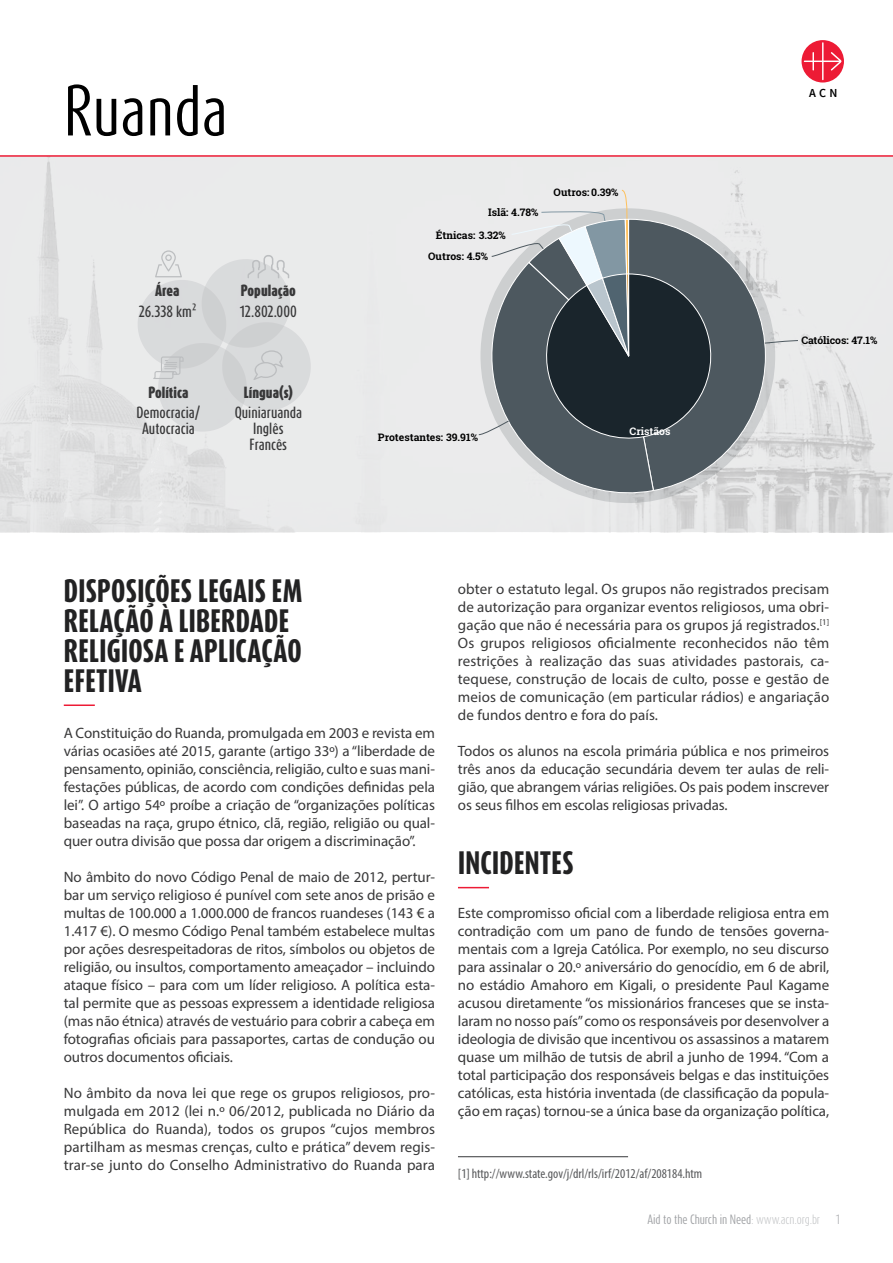
<style>
.page{position:relative;width:893px;height:1263px;background:#fff}
.page>*{position:absolute;margin:0;border:0;box-sizing:border-box;transform-origin:0 0}
.t1{font:60px "Dax Compact OT";color:#000}
.t2{font:800 27px/30px "Dax Compact OT";letter-spacing:.01em;color:#222223}
.t3{font:15px/18px "Myriad Pro";letter-spacing:-.005em;color:#383839;text-align:justify}
.t4{font:500 13.5px/16.2px "Dax Compact OT";color:#383839;text-align:center}
.t5{font:condensed 13.5px "Myriad Pro";color:#58595b}
.t6{font:900 13.5px "Dax Compact OT";letter-spacing:.005em;color:#383839}
.t7{font:600 12.3px "Source Sans Pro";color:#000}
.t8{font:11.25px "Dax Compact OT";letter-spacing:-.01em;color:#9fa1a4}
.t9{font:300 11.25px "Dax Compact OT";color:#9fa1a4}
.t10{font:700 10.5px "Roboto Slab";color:#000}
.t11{font:700 10.5px "Roboto Slab";color:#fff}
.s1{font-weight:300;color:#bcbec0}
</style>
<div class="page">
<img style="left:0;top:157px;width:893px;height:375px">
<hr style="left:0;top:155px;width:893px;height:2px;background:#ed1b35">
<svg style="left:132px;top:250px;width:184px;height:187px;background:#dddfdf"></svg>
<svg style="left:801px;top:40px;width:43px;height:43px"></svg>
<svg style="left:804px;top:42px;width:37px;height:38px"></svg>
<svg style="left:478px;top:240px;width:321px;height:196px;background:#e4e5e6"></svg>
<svg style="left:485px;top:189px;width:281px;height:304px;background:#777f84"></svg>
<hr style="left:64px;top:704px;width:31px;height:2px;background:#ed1b35">
<hr style="left:458px;top:887px;width:31px;height:1px;background:#ed1b35">
<hr style="left:458px;top:1156px;width:170px;height:1px;background:#58595b">
<h1 class="t1" style="left:64px;top:71px;width:165px">Ruanda</h1>
<p class="t6" style="left:155px;top:281px;width:26px">Área</p>
<p class="t4" style="left:139px;top:303px;width:59px">26.338 km²</p>
<p class="t6" style="left:241px;top:281px;width:57px">População</p>
<p class="t4" style="left:240px;top:303px;width:59px">12.802.000</p>
<p class="t6" style="left:148px;top:383px;width:41px">Política</p>
<p class="t6" style="left:244px;top:383px;width:51px">Língua(s)</p>
<p class="t4" style="left:136px;top:404px;width:66px">Democracia/<br>Autocracia</p>
<p class="t4" style="left:235px;top:404px;width:69px">Quiniaruanda<br>Inglês<br>Francês</p>
<p class="t10" style="left:488px;top:205px;width:52px">Islã: 4.78%</p>
<p class="t10" style="left:436px;top:228px;width:71px">Étnicas: 3.32%</p>
<p class="t10" style="left:428px;top:249px;width:61px">Outros: 4.5%</p>
<p class="t10" style="left:554px;top:185px;width:66px">Outros: 0.39%</p>
<p class="t10" style="left:378px;top:429px;width:102px">Protestantes: 39.91%</p>
<p class="t11" style="left:630px;top:424px;width:42px">Cristãos</p>
<p class="t7" style="left:809px;top:85px;width:30px">ACN</p>
<p class="t10" style="left:801px;top:333px;width:78px">Católicos: 47.1%</p>
<h2 class="t2" style="left:64px;top:575px;width:240px">DISPOSIÇÕES LEGAIS EM<br>RELAÇÃO À LIBERDADE<br>RELIGIOSA E APLICAÇÃO<br>EFETIVA</h2>
<p class="t3" style="left:64px;top:724px;width:373px">A Constituição do Ruanda, promulgada em 2003 e revista em várias ocasiões até 2015, garante (artigo 33º) a “liberdade de pensamento, opinião, consciência, religião, culto e suas mani&shy;festações públicas, de acordo com condições definidas pela lei”. O artigo 54º proíbe a criação de “organizações políticas baseadas na raça, grupo étnico, clã, região, religião ou qual&shy;quer outra divisão que possa dar origem a discriminação”.</p>
<p class="t3" style="left:64px;top:868px;width:373px">No âmbito do novo Código Penal de maio de 2012, pertur&shy;bar um serviço religioso é punível com sete anos de prisão e multas de 100.000 a 1.000.000 de francos ruandeses (143 € a 1.417 €). O mesmo Código Penal também estabelece multas por ações desrespeitadoras de ritos, símbolos ou objetos de religião, ou insultos, comportamento ameaçador – incluindo ataque físico – para com um líder religioso. A política esta&shy;tal permite que as pessoas expressem a identidade religiosa (mas não étnica) através de vestuário para cobrir a cabeça em fotografias oficiais para passaportes, cartas de condução ou outros documentos oficiais.</p>
<p class="t3" style="left:64px;top:1084px;width:373px">No âmbito da nova lei que rege os grupos religiosos, pro&shy;mulgada em 2012 (lei n.º 06/2012, publicada no Diário da República do Ruanda), todos os grupos “cujos membros partilham as mesmas crenças, culto e prática” devem regis&shy;trar-se junto do Conselho Administrativo do Ruanda para</p>
<p class="t3" style="left:458px;top:580px;width:373px">obter o estatuto legal. Os grupos não registrados precisam de autorização para organizar eventos religiosos, uma obri&shy;gação que não é necessária para os grupos já registrados.<sup>[1] </sup>Os grupos religiosos oficialmente reconhecidos não têm restrições à realização das suas atividades pastorais, ca&shy;tequese, construção de locais de culto, posse e gestão de meios de comunicação (em particular rádios) e angariação de fundos dentro e fora do país.</p>
<p class="t3" style="left:458px;top:742px;width:373px">Todos os alunos na escola primária pública e nos primeiros três anos da educação secundária devem ter aulas de reli&shy;gião, que abrangem várias religiões. Os pais podem inscrever os seus filhos em escolas religiosas privadas.</p>
<h2 class="t2" style="left:458px;top:848px;width:117px">INCIDENTES</h2>
<p class="t3" style="left:458px;top:904px;width:373px">Este compromisso oficial com a liberdade religiosa entra em contradição com um pano de fundo de tensões governa&shy;mentais com a Igreja Católica. Por exemplo, no seu discurso para assinalar o 20.º aniversário do genocídio, em 6 de abril, no estádio Amahoro em Kigali, o presidente Paul Kagame acusou diretamente “os missionários franceses que se insta&shy;laram no nosso país” como os responsáveis por desenvolver a ideologia de divisão que incentivou os assassinos a matarem quase um milhão de tutsis de abril a junho de 1994. “Com a total participação dos responsáveis belgas e das instituições católicas, esta história inventada (de classificação da popula&shy;ção em raças) tornou-se a única base da organização política,</p>
<p class="t5" style="left:458px;top:1165px;width:246px">[1] http://www.state.gov/j/drl/rls/irf/2012/af/208184.htm</p>
<p class="t8" style="left:648px;top:1212px;width:174px">Aid to the Church in Need<span class="s1">: www.acn.org.br</span></p>
<p class="t9" style="left:836px;top:1212px;width:6px">1</p>
</div>
